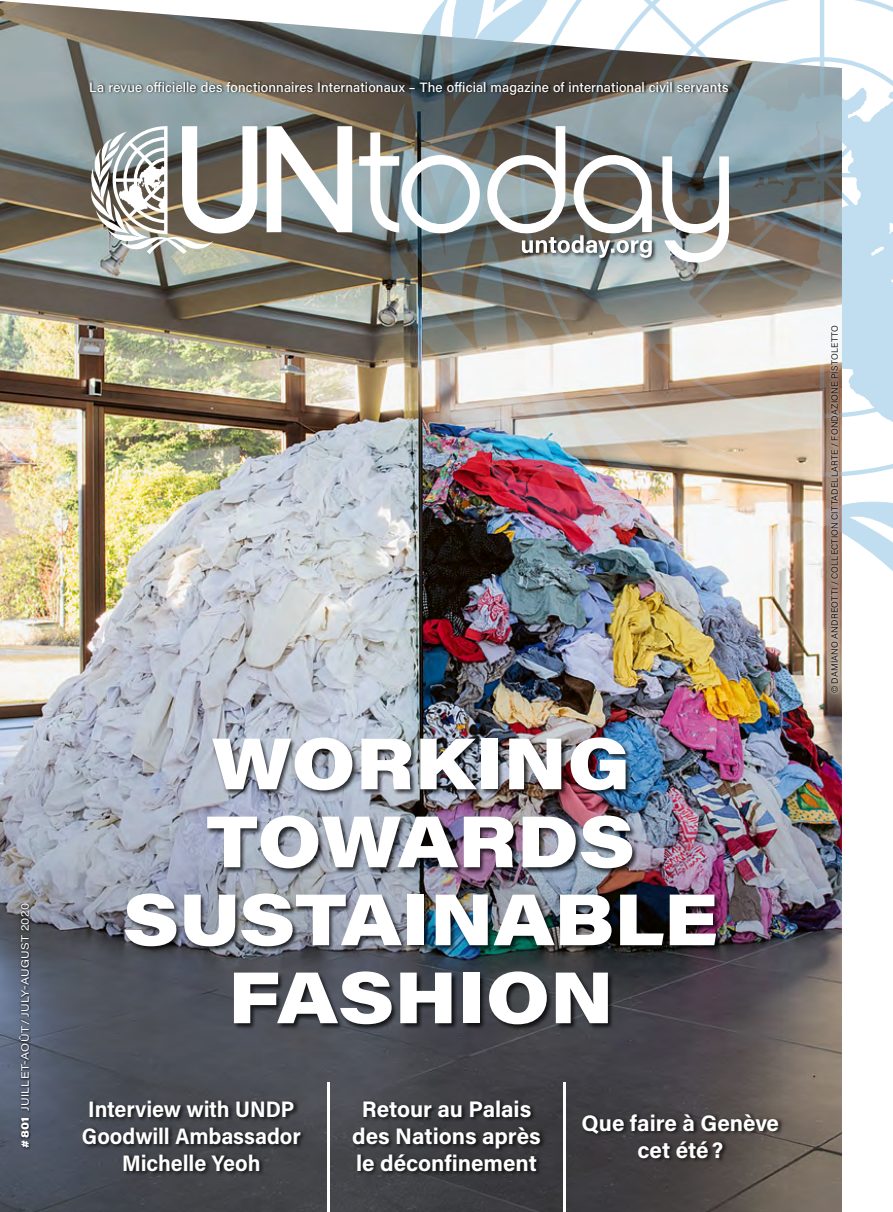
<style>
.page{position:relative;width:893px;height:1212px;background:#fff}
.page>*{position:absolute;margin:0;border:0;box-sizing:border-box;transform-origin:0 0}
.t1{font:900 72px/78px "Acumin Pro Wide";color:#fff;text-align:center}
.t2{font:700 22.5px/27px "Acumin Pro";color:#fff;text-align:center}
.t3{font:700 22.5px/27px "Acumin Pro Semi Cond";letter-spacing:-.005em;color:#fff;text-align:center}
.t4{font:500 13.5px "Acumin Pro";letter-spacing:.005em;color:#fff}
.t5{font:10.5px "Acumin Pro Wide";letter-spacing:.04em;color:#fff}
.t6{font:300 9px "Acumin Pro";letter-spacing:.025em;color:#000}
.s1{font-weight:900}
</style>
<div class="page">
<img style="left:0;top:1px;width:842px;height:1211px">
<img style="left:381px;top:0;width:512px;height:602px">
<img style="left:520px;top:0;width:373px;height:477px">
<img style="left:550px;top:0;width:343px;height:430px">
<div style="left:125px;top:737px;width:598px;height:294px;background:#000;opacity:.75"></div>
<hr style="left:327px;top:1082px;width:3px;height:130px;background:#fff">
<hr style="left:563px;top:1082px;width:3px;height:130px;background:#fff">
<div style="left:82px;top:1099px;width:225px;height:77px;background:#000;opacity:.75"></div>
<div style="left:352px;top:1098px;width:194px;height:78px;background:#000;opacity:.75"></div>
<div style="left:582px;top:1111px;width:202px;height:52px;background:#000;opacity:.75"></div>
<div style="left:520px;top:233px;width:137px;height:30px;background:#000;opacity:.75"></div>
<div style="left:18px;top:902px;width:14px;height:247px;background:#000;opacity:.75"></div>
<div style="left:89px;top:81px;width:641px;height:15px;background:#000;opacity:.75"></div>
<svg style="left:267px;top:126px;width:85px;height:106px"></svg>
<img style="left:662px;top:156px;width:67px;height:108px">
<svg style="left:359px;top:126px;width:293px;height:132px"></svg>
<svg style="left:91px;top:126px;width:166px;height:128px"></svg>
<div style="left:829px;top:323px;width:11px;height:371px;background:#fff;opacity:.75"></div>
<p class="t4" style="left:89px;top:78px;width:641px">La revue officielle des fonctionnaires Internationaux – The official magazine of international civil servants</p>
<p class="t5" style="left:18px;top:1148px;width:247px;rotate:-90deg"><span class="s1"># 801</span> JUILLET-AOÛT / JULY-AUGUST 2020</p>
<h1 class="t1" style="left:124px;top:720px;width:596px">WORKING<br>TOWARDS<br>SUSTAINABLE<br>FASHION</h1>
<h2 class="t3" style="left:82px;top:1094px;width:220px">Interview with UNDP<br>Goodwill Ambassador<br>Michelle Yeoh</h2>
<h2 class="t2" style="left:352px;top:1095px;width:190px">Retour au Palais des Nations après le déconfinement</h2>
<h2 class="t2" style="left:582px;top:1108px;width:199px">Que faire à Genève cet été?</h2>
<p class="t6" style="left:828px;top:693px;width:369px;rotate:-90deg">© DAMIANO ANDREOTTI / COLLECTION CITTADELLARTE / FONDAZIONE PISTOLETTO</p>
</div>
